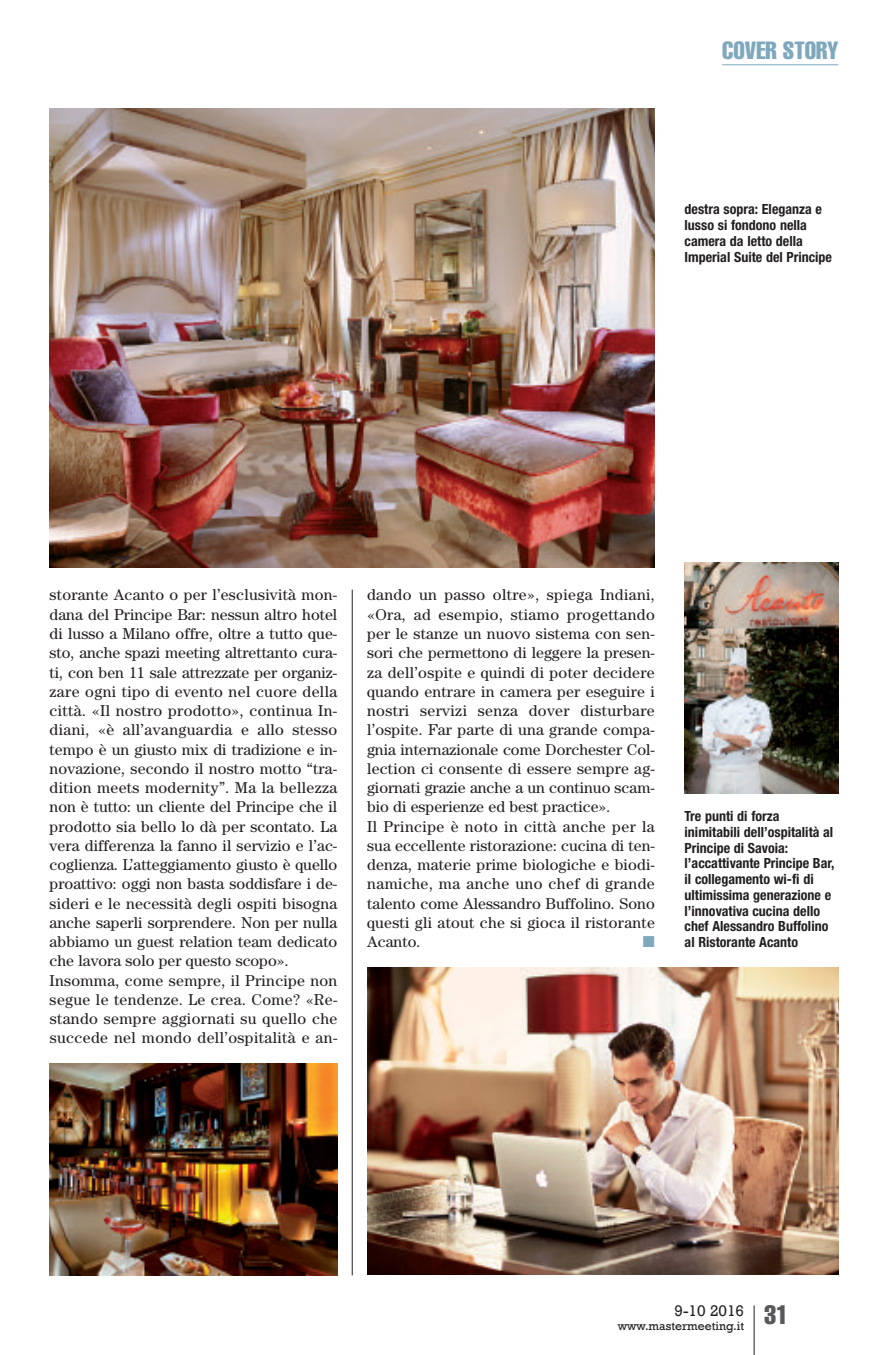
<style>
.page{position:relative;width:893px;height:1355px;background:#fff}
.page>*{position:absolute;margin:0;border:0;box-sizing:border-box;transform-origin:0 0}
.t1{font:extra-condensed 24.5px "Helvetica";color:#7fa8bc}
.t2{font:15.75px/19.2px "Century";letter-spacing:.01em;color:#231f20}
.t3{font:15.75px "Rockwell";color:#231f20}
.t4{font:15.75px "Zapf Dingbats";color:#7fa8bc}
.t5{font:700 condensed 14px/15.8px "Helvetica Neue";color:#231f20}
.t6{font:12.25px "Rockwell";color:#231f20}
</style>
<div class="page">
<hr style="left:754px;top:1305px;width:1px;height:49px;background:#231f20">
<hr style="left:722px;top:64px;width:116px;height:1px;background:#7fa8bc">
<hr style="left:352px;top:589px;width:1px;height:686px;background:#231f20">
<img style="left:50px;top:108px;width:605px;height:459px">
<img style="left:367px;top:967px;width:471px;height:307px">
<img style="left:685px;top:562px;width:153px;height:231px">
<img style="left:50px;top:1063px;width:287px;height:212px">
<h1 class="t1" style="left:722px;top:42px;width:118px">COVER STORY</h1>
<p class="t5" style="left:685px;top:203px;width:149px">destra sopra: Eleganza e lusso si fondono nella camera da letto della<br>Imperial Suite del Principe</p>
<p class="t2" style="left:50px;top:587px;width:289px">storante Acanto o per l’esclusività mon&shy;dana del Principe Bar: nessun altro hotel di lusso a Milano offre, oltre a tutto que&shy;sto, anche spazi meeting altrettanto cura&shy;ti, con ben 11 sale attrezzate per organiz&shy;zare ogni tipo di evento nel cuore della città. «Il nostro prodotto», continua In&shy;diani, «è all’avanguardia e allo stesso tempo è un giusto mix di tradizione e in&shy;novazione, secondo il nostro motto “tra&shy;dition meets modernity”. Ma la bellezza non è tutto: un cliente del Principe che il prodotto sia bello lo dà per scontato. La vera differenza la fanno il servizio e l’ac&shy;coglienza. L’atteggiamento giusto è quello proattivo: oggi non basta soddisfare i de&shy;sideri e le necessità degli ospiti bisogna anche saperli sorprendere. Non per nulla abbiamo un guest relation team dedicato che lavora solo per questo scopo».<br>Insomma, come sempre, il Principe non segue le tendenze. Le crea. Come? «Re&shy;stando sempre aggiornati su quello che succede nel mondo dell’ospitalità e an-</p>
<p class="t2" style="left:367px;top:587px;width:289px">dando un passo oltre», spiega Indiani, «Ora, ad esempio, stiamo progettando per le stanze un nuovo sistema con sen&shy;sori che permettono di leggere la presen&shy;za dell’ospite e quindi di poter decidere quando entrare in camera per eseguire i nostri servizi senza dover disturbare l’ospite. Far parte di una grande compa&shy;gnia internazionale come Dorchester Col&shy;lection ci consente di essere sempre ag&shy;giornati grazie anche a un continuo scam&shy;bio di esperienze ed best practice».<br>Il Principe è noto in città anche per la sua eccellente ristorazione: cucina di ten&shy;denza, materie prime biologiche e biodi&shy;namiche, ma anche uno chef di grande talento come Alessandro Buffolino. Sono questi gli atout che si gioca il ristorante Acanto.</p>
<p class="t4" style="left:643px;top:932px;width:13px">■</p>
<p class="t5" style="left:685px;top:809px;width:151px">Tre punti di forza inimitabili dell’ospitalità al<br>Principe di Savoia: l’accattivante Principe Bar, il collegamento wi-fi di ultimissima generazione e l’innovativa cucina dello chef Alessandro Buffolino al Ristorante Acanto</p>
<p class="t6" style="left:618px;top:1318px;width:172px">www.mastermeeting.it <sup>31</sup></p>
<p class="t3" style="left:674px;top:1300px;width:71px">9-10 2016</p>
</div>
